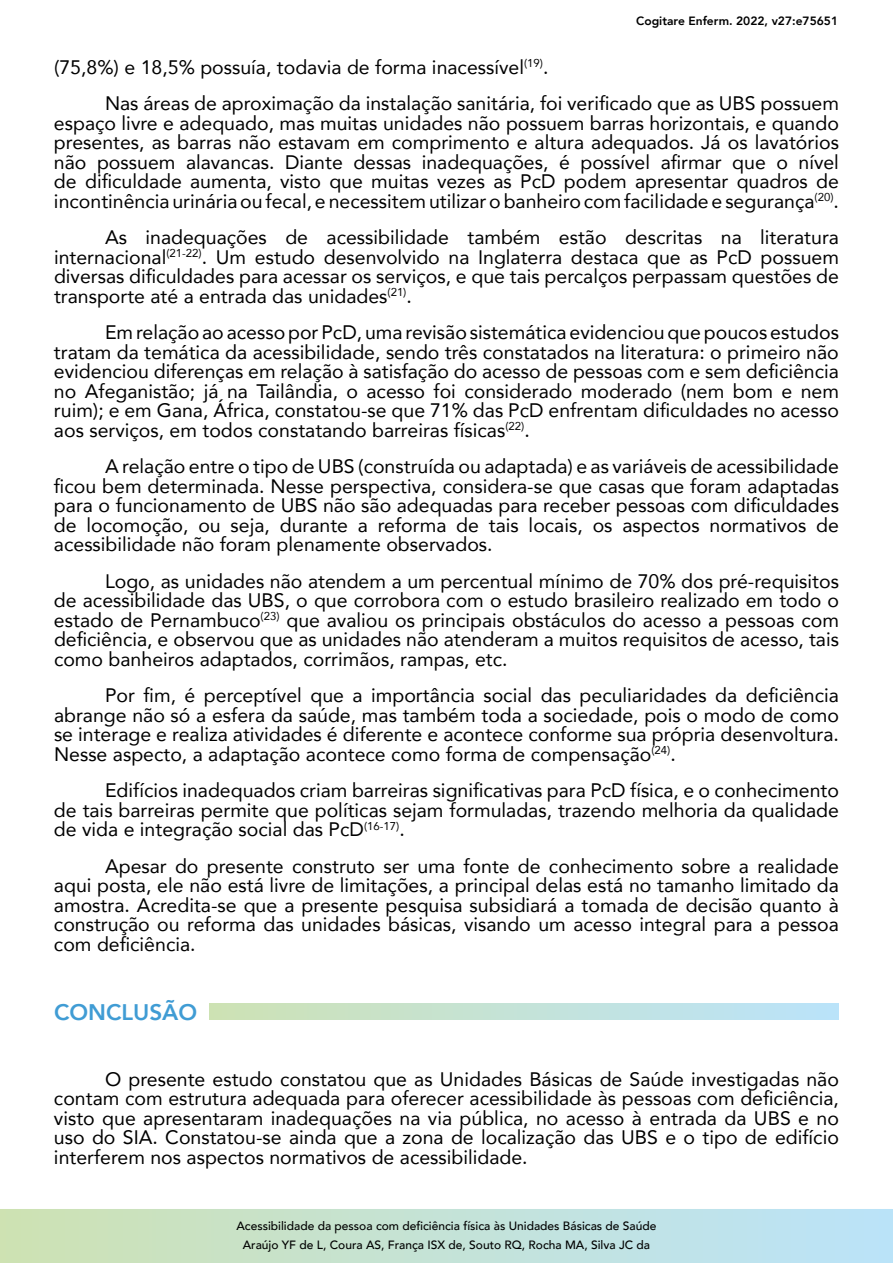
<style>
.page{position:relative;width:893px;height:1263px;background:#fff}
.page>*{position:absolute;margin:0;border:0;box-sizing:border-box;transform-origin:0 0}
.t1{font:800 22.5px "Avenir";color:#409cd4}
.t2{font:19.5px/19.5px "Avenir";color:#000;text-align:justify}
.t3{font:500 12px/18.6px "Avenir";color:#000;text-align:center}
.t4{font:800 12px "Avenir";color:#000}
</style>
<div class="page">
<svg style="left:0;top:1209px;width:893px;height:54px;background:#c4e2d6"></svg>
<div style="left:210px;top:1003px;width:629px;height:17px;background:linear-gradient(to right,#cee2b4,#bae3fb)"></div>
<p class="t4" style="left:636px;top:12px;width:203px">Cogitare Enferm. 2022, v27:e75651</p>
<p class="t2" style="left:105px;top:48px;width:735px;line-height:36.5px;text-indent:-51px">(75,8%) e 18,5% possuía, todavia de forma inacessível<sup>(19)</sup>.<br>Nas áreas de aproximação da instalação sanitária, foi verificado que as UBS possuem</p>
<p class="t2" style="left:54px;top:112px;width:786px">espaço livre e adequado, mas muitas unidades não possuem barras horizontais, e quando presentes, as barras não estavam em comprimento e altura adequados. Já os lavatórios não possuem alavancas. Diante dessas inadequações, é possível afirmar que o nível de dificuldade aumenta, visto que muitas vezes as PcD podem apresentar quadros de incontinência urinária ou fecal, e necessitem utilizar o banheiro com facilidade e segurança<sup>(20)</sup>.</p>
<p class="t2" style="left:54px;top:227px;width:786px;text-indent:51px">As inadequações de acessibilidade também estão descritas na literatura internacional<sup>(21-22)</sup>. Um estudo desenvolvido na Inglaterra destaca que as PcD possuem diversas dificuldades para acessar os serviços, e que tais percalços perpassam questões de transporte até a entrada das unidades<sup>(21)</sup>.</p>
<p class="t2" style="left:54px;top:322px;width:786px;text-indent:51px">Em relação ao acesso por PcD, uma revisão sistemática evidenciou que poucos estudos tratam da temática da acessibilidade, sendo três constatados na literatura: o primeiro não evidenciou diferenças em relação à satisfação do acesso de pessoas com e sem deficiência no Afeganistão; já na Tailândia, o acesso foi considerado moderado (nem bom e nem ruim); e em Gana, África, constatou-se que 71% das PcD enfrentam dificuldades no acesso aos serviços, em todos constatando barreiras físicas<sup>(22)</sup>.</p>
<p class="t2" style="left:54px;top:456px;width:786px;text-indent:51px">A relação entre o tipo de UBS (construída ou adaptada) e as variáveis de acessibilidade ficou bem determinada. Nesse perspectiva, considera-se que casas que foram adaptadas para o funcionamento de UBS não são adequadas para receber pessoas com dificuldades de locomoção, ou seja, durante a reforma de tais locais, os aspectos normativos de acessibilidade não foram plenamente observados.</p>
<p class="t2" style="left:54px;top:570px;width:786px;text-indent:51px">Logo, as unidades não atendem a um percentual mínimo de 70% dos pré-requisitos de acessibilidade das UBS, o que corrobora com o estudo brasileiro realizado em todo o estado de Pernambuco<sup>(23)</sup> que avaliou os principais obstáculos do acesso a pessoas com deficiência, e observou que as unidades não atenderam a muitos requisitos de acesso, tais como banheiros adaptados, corrimãos, rampas, etc.</p>
<p class="t2" style="left:54px;top:685px;width:786px;text-indent:51px">Por fim, é perceptível que a importância social das peculiaridades da deficiência abrange não só a esfera da saúde, mas também toda a sociedade, pois o modo de como se interage e realiza atividades é diferente e acontece conforme sua própria desenvoltura.<br>Nesse aspecto, a adaptação acontece como forma de compensação<sup>(24)</sup>.</p>
<p class="t2" style="left:54px;top:780px;width:786px;text-indent:51px">Edifícios inadequados criam barreiras significativas para PcD física, e o conhecimento de tais barreiras permite que políticas sejam formuladas, trazendo melhoria da qualidade de vida e integração social das PcD<sup>(16-17)</sup>.</p>
<p class="t2" style="left:54px;top:855px;width:786px;text-indent:51px">Apesar do presente construto ser uma fonte de conhecimento sobre a realidade aqui posta, ele não está livre de limitações, a principal delas está no tamanho limitado da amostra. Acredita-se que a presente pesquisa subsidiará a tomada de decisão quanto à construção ou reforma das unidades básicas, visando um acesso integral para a pessoa com deficiência.</p>
<p class="t1" style="left:54px;top:994px;width:145px">CONCLUSÃO</p>
<p class="t2" style="left:54px;top:1068px;width:786px;text-indent:51px">O presente estudo constatou que as Unidades Básicas de Saúde investigadas não contam com estrutura adequada para oferecer acessibilidade às pessoas com deficiência, visto que apresentaram inadequações na via pública, no acesso à entrada da UBS e no uso do SIA. Constatou-se ainda que a zona de localização das UBS e o tipo de edifício interferem nos aspectos normativos de acessibilidade.</p>
<p class="t3" style="left:236px;top:1216px;width:422px">Acessibilidade da pessoa com deficiência física às Unidades Básicas de Saúde<br>Araújo YF de L, Coura AS, França ISX de, Souto RQ, Rocha MA, Silva JC da</p>
</div>
